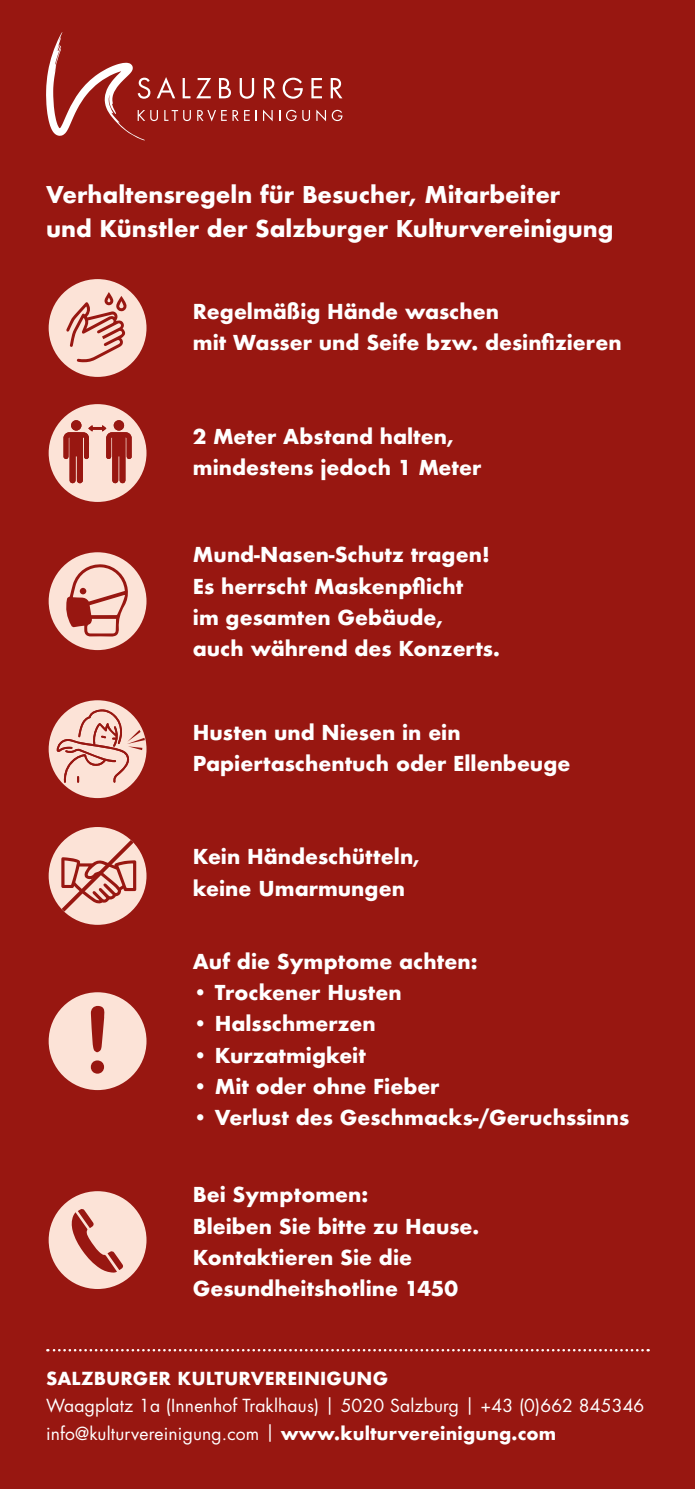
<style>
.page{position:relative;width:695px;height:1489px;background:#fff}
.page>*{position:absolute;margin:0;border:0;box-sizing:border-box;transform-origin:0 0}
.t1{font:700 22.5px/33.8px "Futura";color:#fff}
.t2{font:700 20px/31.2px "Futura";color:#fff}
.t3{font:17.5px/27.5px "Futura LT Pro";letter-spacing:.01em;color:#fff}
.t4{font:700 17.5px "Futura";letter-spacing:.01em;color:#fff}
.s1{font-family:"Futura";font-weight:700}
</style>
<div class="page">
<div style="left:0;top:0;width:694px;height:1488px;background:#981711"></div>
<div style="left:49px;top:404px;width:97px;height:98px;background:#fce3d7;border-radius:50%"></div>
<svg style="left:63px;top:420px;width:69px;height:63px"></svg>
<div style="left:49px;top:552px;width:97px;height:98px;background:#fce3d7;border-radius:50%"></div>
<svg style="left:65px;top:563px;width:63px;height:73px"></svg>
<div style="left:49px;top:700px;width:97px;height:98px;background:#fce3d7;border-radius:50%"></div>
<svg style="left:57px;top:708px;width:88px;height:74px"></svg>
<div style="left:49px;top:827px;width:97px;height:97px;background:#fce3d7;border-radius:50%"></div>
<svg style="left:58px;top:836px;width:79px;height:79px"></svg>
<div style="left:49px;top:992px;width:97px;height:97px;background:#fce3d7;border-radius:50%"></div>
<svg style="left:91px;top:1005px;width:14px;height:47px"></svg>
<div style="left:91px;top:1060px;width:13px;height:13px;background:#981711;border-radius:50%"></div>
<div style="left:49px;top:1191px;width:97px;height:97px;background:#fce3d7;border-radius:50%"></div>
<svg style="left:71px;top:1209px;width:52px;height:63px"></svg>
<div style="left:49px;top:279px;width:97px;height:98px;background:#fce3d7;border-radius:50%"></div>
<svg style="left:66px;top:292px;width:61px;height:70px"></svg>
<svg style="left:264px;top:78px;width:12px;height:20px"></svg>
<svg style="left:282px;top:78px;width:21px;height:21px"></svg>
<svg style="left:311px;top:78px;width:11px;height:20px"></svg>
<svg style="left:330px;top:78px;width:12px;height:20px"></svg>
<svg style="left:46px;top:32px;width:210px;height:108px"></svg>
<svg style="left:263px;top:110px;width:9px;height:11px"></svg>
<svg style="left:286px;top:110px;width:10px;height:11px"></svg>
<svg style="left:302px;top:110px;width:8px;height:11px"></svg>
<svg style="left:316px;top:110px;width:10px;height:11px"></svg>
<svg style="left:332px;top:110px;width:10px;height:11px"></svg>
<svg style="left:47px;top:1349px;width:601px;height:2px"></svg>
<p class="t1" style="left:46px;top:178px;width:569px">Verhaltensregeln für Besucher, Mitarbeiter<br>und Künstler der Salzburger Kulturvereinigung</p>
<p class="t2" style="left:193px;top:296px;width:430px">Regelmäßig Hände waschen<br>mit Wasser und Seife bzw. desinfizieren</p>
<p class="t2" style="left:193px;top:420px;width:290px">2 Meter Abstand halten, mindestens jedoch 1 Meter</p>
<p class="t2" style="left:193px;top:539px;width:308px">Mund-Nasen-Schutz tragen!<br>Es herrscht Maskenpflicht<br>im gesamten Gebäude,<br>auch während des Konzerts.</p>
<p class="t2" style="left:193px;top:717px;width:379px">Husten und Niesen in ein<br>Papiertaschentuch oder Ellenbeuge</p>
<p class="t2" style="left:193px;top:841px;width:229px">Kein Händeschütteln, keine Umarmungen</p>
<p class="t2" style="left:193px;top:945px;width:286px">Auf die Symptome achten:</p>
<p class="t2" style="left:193px;top:976px;width:210px">• Trockener Husten</p>
<p class="t2" style="left:193px;top:1008px;width:184px">• Halsschmerzen</p>
<p class="t2" style="left:193px;top:1039px;width:174px">• Kurzatmigkeit</p>
<p class="t2" style="left:193px;top:1070px;width:248px">• Mit oder ohne Fieber</p>
<p class="t2" style="left:193px;top:1101px;width:438px">• Verlust des Geschmacks-/Geruchssinns</p>
<p class="t2" style="left:193px;top:1178px;width:288px">Bei Symptomen:<br>Bleiben Sie bitte zu Hause.<br>Kontaktieren Sie die<br>Gesundheitshotline 1450</p>
<p class="t4" style="left:46px;top:1365px;width:343px">SALZBURGER KULTURVEREINIGUNG</p>
<p class="t3" style="left:46px;top:1391px;width:599px">Waagplatz 1a (Innenhof Traklhaus) | 5020 Salzburg | +43 (0)662 845346 info@kulturvereinigung.com | <span class="s1">www.kulturvereinigung.com</span></p>
</div>
